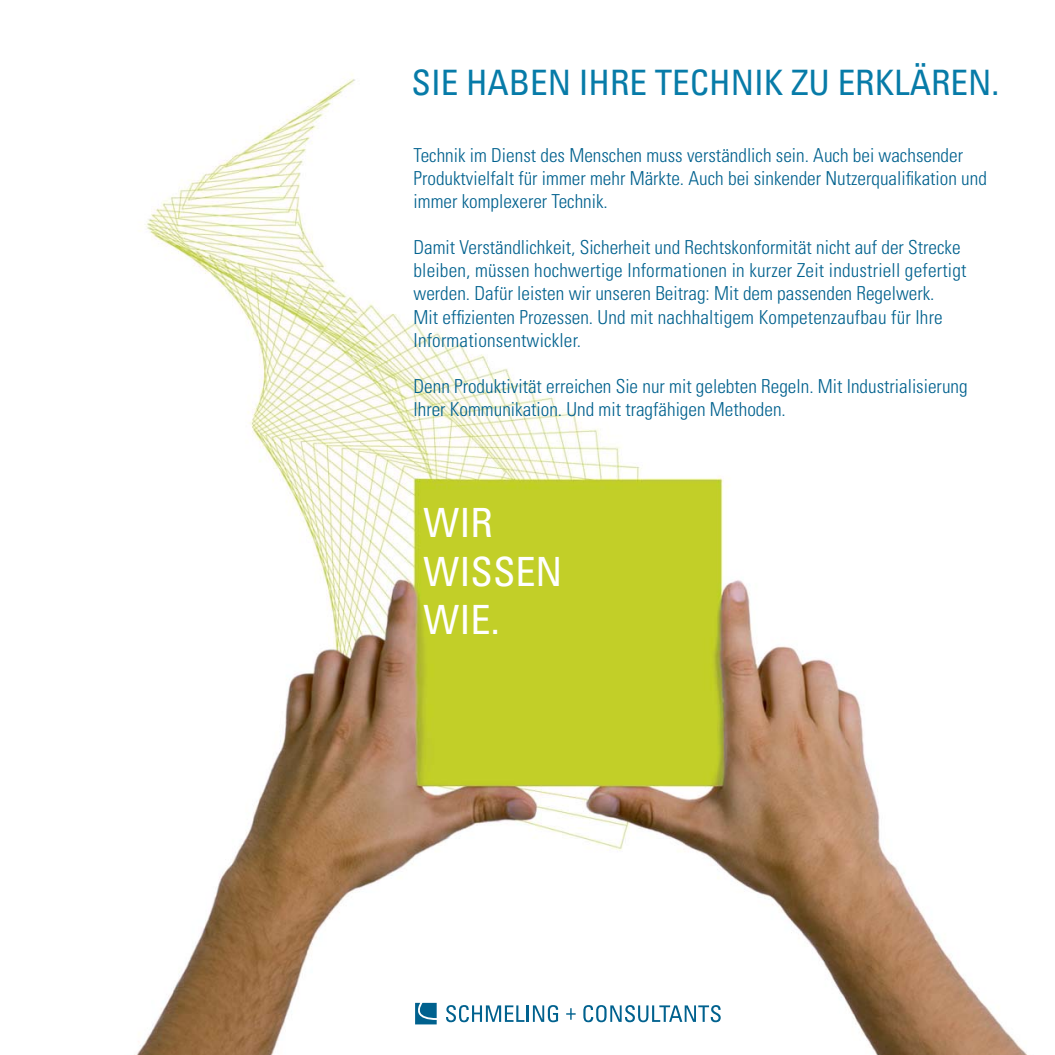
<style>
.page{position:relative;width:1055px;height:1055px;background:#fff}
.page>*{position:absolute;margin:0;border:0;box-sizing:border-box;transform-origin:0 0}
.t1{font:condensed 40.25px/48.3px "Univers";color:#fff}
.t2{font:condensed 35px "Univers";color:#077ba8}
.t3{font:300 condensed 19.25px/23.1px "Univers";color:#00618e}
</style>
<div class="page">
<img style="left:137px;top:74px;width:890px;height:980px">
<svg style="left:446px;top:1004px;width:112px;height:17px"></svg>
<svg style="left:566px;top:1007px;width:9px;height:12px"></svg>
<svg style="left:583px;top:1004px;width:137px;height:17px"></svg>
<svg style="left:415px;top:1002px;width:21px;height:22px"></svg>
<p class="t2" style="left:411px;top:70px;width:589px">SIE HABEN IHRE TECHNIK ZU ERKLÄREN.</p>
<p class="t3" style="left:413px;top:145px;width:574px">Technik im Dienst des Menschen muss verständlich sein. Auch bei wachsender<br>Produktvielfalt für immer mehr Märkte. Auch bei sinkender Nutzerqualifikation und immer komplexerer Technik.</p>
<p class="t3" style="left:413px;top:238px;width:554px">Damit Verständlichkeit, Sicherheit und Rechtskonformität nicht auf der Strecke bleiben, müssen hochwertige Informationen in kurzer Zeit industriell gefertigt werden. Dafür leisten wir unseren Beitrag: Mit dem passenden Regelwerk.<br>Mit effizienten Prozessen. Und mit nachhaltigem Kompetenzaufbau für Ihre Informationsentwickler.</p>
<p class="t3" style="left:413px;top:376px;width:555px">Denn Produktivität erreichen Sie nur mit gelebten Regeln. Mit Industrialisierung<br>Ihrer Kommunikation. Und mit tragfähigen Methoden.</p>
<p class="t1" style="left:423px;top:502px;width:140px">WIR<br>WISSEN<br>WIE.</p>
</div>
